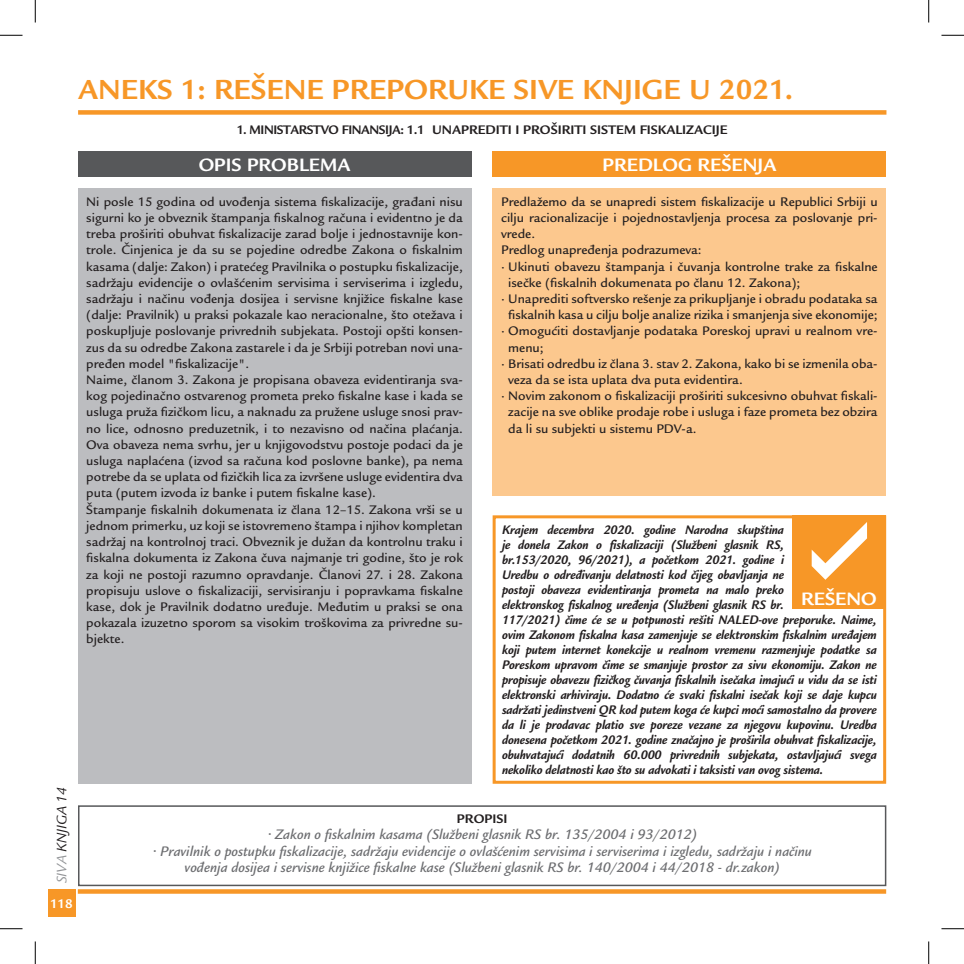
<style>
.page{position:relative;width:964px;height:964px;background:#fff}
.page>*{position:absolute;margin:0;border:0;box-sizing:border-box;transform-origin:0 0}
.t1{font:700 30px "O Legacy Sans";color:#f79727}
.Naslov_tabele{font:700 19.5px "O Legacy Sans";color:#fff}
.zakon{font:italic 500 15px/16.5px "O Legacy Sans";color:#6c6d70;text-align:center}
.t2{font:italic 15px "O Legacy Sans";color:#231f20}
.t3{font:700 13.65px "O Legacy Sans";color:#fff}
.TXT_blokovi{font:500 13.5px/16.2px "O Legacy Sans";color:#231f20;text-align:justify}
.Donji_BOX{font:italic 700 13.5px/15px "O Legacy Sans";letter-spacing:-.01em;color:#231f20;scale:.94 1}
.Naslov_knjiznog_B{font:700 13.5px "O Legacy Sans";color:#231f20;scale:.96 1}
.Naslov_knjiznog_B-2{font:700 13.5px "O Legacy Sans";color:#231f20}
.s1{color:#939598}
</style>
<div class="page">
<div style="left:48px;top:889px;width:27px;height:27px;background:#f79727"></div>
<svg style="left:78px;top:889px;width:808px;height:4px;fill:#f79727"></svg>
<div style="left:78px;top:151px;width:393px;height:26px;background:#57585a"></div>
<div style="left:492px;top:151px;width:394px;height:26px;background:#f79727"></div>
<div style="left:78px;top:188px;width:393px;height:595px;background:#bcbdc0"></div>
<div style="left:492px;top:188px;width:394px;height:307px;background:#fcc88e"></div>
<div style="left:78px;top:805px;width:808px;height:81px;border:2px solid #57585a"></div>
<div style="left:78px;top:110px;width:808px;height:5px;background:#f79727"></div>
<div style="left:492px;top:515px;width:394px;height:268px;border:3px solid #f79727"></div>
<div style="left:792px;top:515px;width:94px;height:94px;background:#f79727"></div>
<svg style="left:811px;top:522px;width:56px;height:57px"></svg>
<svg style="left:0;top:35px;width:22px;height:1px"></svg>
<svg style="left:941px;top:35px;width:22px;height:1px"></svg>
<svg style="left:0;top:928px;width:22px;height:1px"></svg>
<svg style="left:941px;top:928px;width:22px;height:1px"></svg>
<svg style="left:35px;top:0;width:1px;height:22px"></svg>
<svg style="left:35px;top:941px;width:1px;height:22px"></svg>
<svg style="left:928px;top:0;width:1px;height:22px"></svg>
<svg style="left:928px;top:941px;width:1px;height:22px"></svg>
<p class="t1" style="left:78px;top:72px;width:716px">ANEKS 1: REŠENE PREPORUKE SIVE KNJIGE U 2021.</p>
<p class="Naslov_knjiznog_B" style="left:237px;top:122px;width:513px">1. MINISTARSTVO FINANSIJA: 1.1 UNAPREDITI I PROŠIRITI SISTEM FISKALIZACIJE</p>
<p class="t2" style="left:53px;top:883px;width:98px;rotate:-90deg"><span class="s1">SIVA</span> KNJIGA 14</p>
<p class="t3" style="left:50px;top:896px;width:24px">118</p>
<p class="Naslov_tabele" style="left:199px;top:153px;width:153px">OPIS PROBLEMA</p>
<p class="Naslov_tabele" style="left:602px;top:153px;width:175px">PREDLOG REŠENJA</p>
<p class="TXT_blokovi" style="left:86px;top:193px;width:378px">Ni posle 15 godina od uvođenja sistema fiskalizacije, građani nisu sigurni ko je obveznik štampanja fiskalnog računa i evidentno je da treba proširiti obuhvat fiskalizacije zarad bolje i jednostavnije kon&shy;trole. Činjenica je da su se pojedine odredbe Zakona o fiskalnim kasama (dalje: Zakon) i pratećeg Pravilnika o postupku fiskalizacije, sadržaju evidencije o ovlašćenim servisima i serviserima i izgledu, sadržaju i načinu vođenja dosijea i servisne knjižice fiskalne kase (dalje: Pravilnik) u praksi pokazale kao neracionalne, što otežava i poskupljuje poslovanje privrednih subjekata. Postoji opšti konsen&shy;zus da su odredbe Zakona zastarele i da je Srbiji potreban novi una&shy;pređen model "fiskalizacije".</p>
<p class="TXT_blokovi" style="left:86px;top:372px;width:378px">Naime, članom 3. Zakona je propisana obaveza evidentiranja sva&shy;kog pojedinačno ostvarenog prometa preko fiskalne kase i kada se usluga pruža fizičkom licu, a naknadu za pružene usluge snosi prav&shy;no lice, odnosno preduzetnik, i to nezavisno od načina plaćanja.<br>Ova obaveza nema svrhu, jer u knjigovodstvu postoje podaci da je usluga naplaćena (izvod sa računa kod poslovne banke), pa nema potrebe da se uplata od fizičkih lica za izvršene usluge evidentira dva puta (putem izvoda iz banke i putem fiskalne kase).</p>
<p class="TXT_blokovi" style="left:86px;top:501px;width:378px">Štampanje fiskalnih dokumenata iz člana 12–15. Zakona vrši se u jednom primerku, uz koji se istovremeno štampa i njihov kompletan sadržaj na kontrolnoj traci. Obveznik je dužan da kontrolnu traku i fiskalna dokumenta iz Zakona čuva najmanje tri godine, što je rok za koji ne postoji razumno opravdanje. Članovi 27. i 28. Zakona propisuju uslove o fiskalizaciji, servisiranju i popravkama fiskalne kase, dok je Pravilnik dodatno uređuje. Međutim u praksi se ona pokazala izuzetno sporom sa visokim troškovima za privredne su&shy;bjekte.</p>
<p class="TXT_blokovi" style="left:501px;top:193px;width:378px">Predlažemo da se unapredi sistem fiskalizacije u Republici Srbiji u cilju racionalizacije i pojednostavljenja procesa za poslovanje pri&shy;vrede.</p>
<p class="TXT_blokovi" style="left:501px;top:242px;width:202px">Predlog unapređenja podrazumeva:</p>
<p class="TXT_blokovi" style="left:508px;top:258px;width:371px;text-indent:-7px">· Ukinuti obavezu štampanja i čuvanja kontrolne trake za fiskalne isečke (fiskalnih dokumenata po članu 12. Zakona);</p>
<p class="TXT_blokovi" style="left:501px;top:291px;width:378px;text-align:center">· Unaprediti softversko rešenje za prikupljanje i obradu podataka sa fiskalnih kasa u cilju bolje analize rizika i smanjenja sive ekonomije;</p>
<p class="TXT_blokovi" style="left:508px;top:323px;width:371px;text-indent:-7px">· Omogućiti dostavljanje podataka Poreskoj upravi u realnom vre&shy;menu;</p>
<p class="TXT_blokovi" style="left:508px;top:355px;width:371px;text-indent:-7px">· Brisati odredbu iz člana 3. stav 2. Zakona, kako bi se izmenila oba&shy;veza da se ista uplata dva puta evidentira.</p>
<p class="TXT_blokovi" style="left:508px;top:388px;width:371px;text-indent:-7px">· Novim zakonom o fiskalizaciji proširiti sukcesivno obuhvat fiskali&shy;zacije na sve oblike prodaje robe i usluga i faze prometa bez obzira da li su subjekti u sistemu PDV-a.</p>
<p class="Donji_BOX" style="left:502px;top:522px;width:400px">Krajem decembra 2020. godine Narodna skupština<br>je donela Zakon o fiskalizaciji (Službeni glasnik RS,<br>br.153/2020, 96/2021), a početkom 2021. godine i<br>Uredbu o određivanju delatnosti kod čijeg obavljanja ne<br>postoji obaveza evidentiranja prometa na malo preko<br>elektronskog fiskalnog uređenja (Službeni glasnik RS br.<br>117/2021) čime će se u potpunosti rešiti NALED-ove preporuke. Naime, ovim Zakonom fiskalna kasa zamenjuje se elektronskim fiskalnim uređajem koji putem internet konekcije u realnom vremenu razmenjuje podatke sa Poreskom upravom čime se smanjuje prostor za sivu ekonomiju. Zakon ne propisuje obavezu fizičkog čuvanja fiskalnih isečaka imajući u vidu da se isti elektronski arhiviraju. Dodatno će svaki fiskalni isečak koji se daje kupcu sadržati jedinstveni QR kod putem koga će kupci moći samostalno da provere da li je prodavac platio sve poreze vezane za njegovu kupovinu. Uredba donesena početkom 2021. godine značajno je proširila obuhvat fiskalizacije, obuhvatajući dodatnih 60.000 privrednih subjekata, ostavljajući svega nekoliko delatnosti kao što su advokati i taksisti van ovog sistema.</p>
<p class="Naslov_tabele" style="left:801px;top:588px;width:77px">REŠENO</p>
<p class="Naslov_knjiznog_B-2" style="left:457px;top:810px;width:52px">PROPISI</p>
<p class="zakon" style="left:267px;top:826px;width:431px">• Zakon o fiskalnim kasama (Službeni glasnik RS br. 135/2004 i 93/2012)</p>
<p class="zakon" style="left:152px;top:842px;width:661px">• Pravilnik o postupku fiskalizacije, sadržaju evidencije o ovlašćenim servisima i serviserima i izgledu, sadržaju i načinu vođenja dosijea i servisne knjižice fiskalne kase (Službeni glasnik RS br. 140/2004 i 44/2018 - dr.zakon)</p>
</div>
